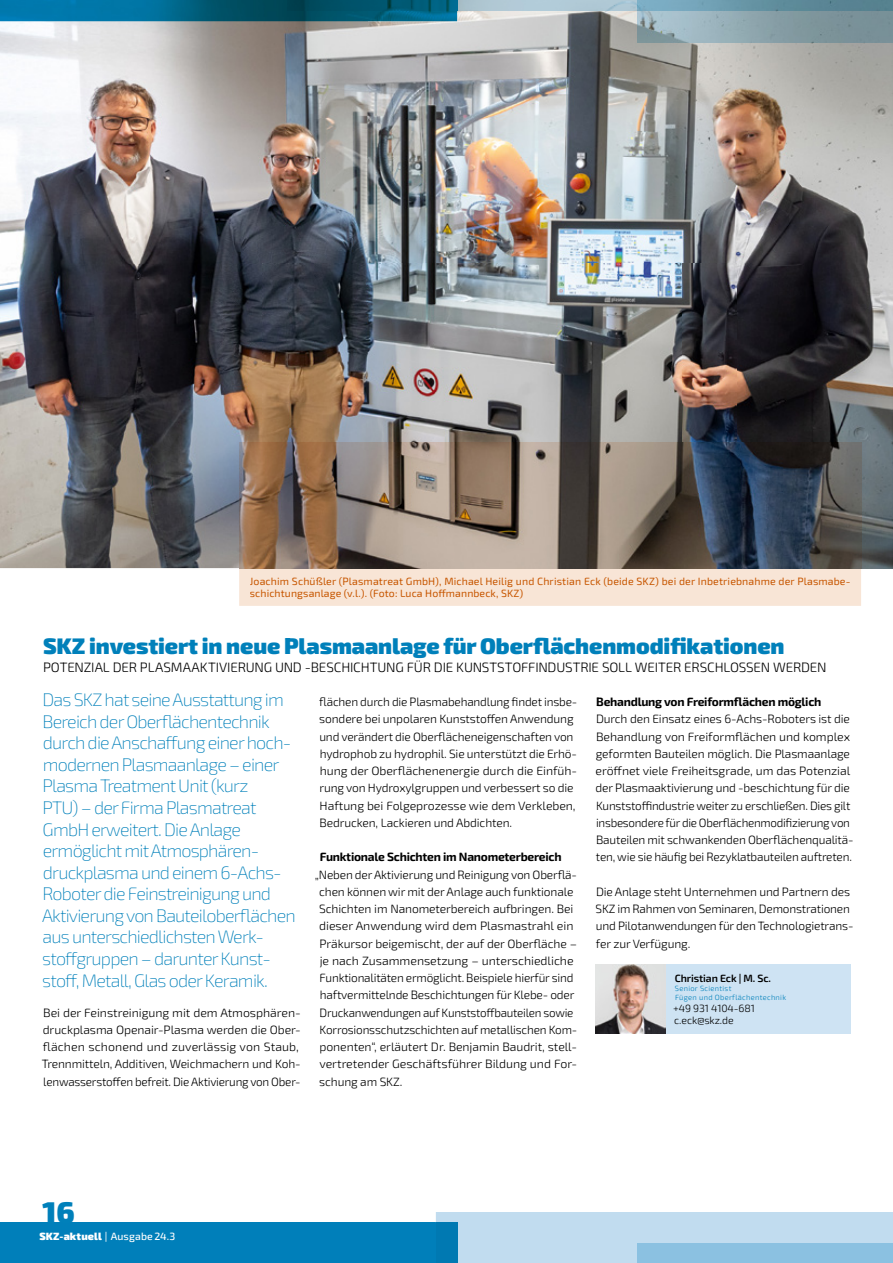
<style>
.page{position:relative;width:893px;height:1263px;background:#fff}
.page>*{position:absolute;margin:0;border:0;box-sizing:border-box;transform-origin:0 0}
.t1{font:900 30px "Exo 2";color:#0080ba}
.t2{font:900 22.5px "Exo 2";letter-spacing:-.005em;color:#0080ba}
.t3{font:200 18px/21.6px "Exo 2";letter-spacing:-.045em;color:#0080ba}
.t4{font:300 13.5px "Exo 2";letter-spacing:-.015em;color:#000}
.t5{font:300 12px/17.2px "Exo 2";letter-spacing:-.01em;color:#000}
.t6{font:700 12px "Exo 2";letter-spacing:-.02em;color:#000}
.t7{font:10.5px/12px "Exo 2";letter-spacing:.01em;color:#c75600}
.t8{font:300 10.5px/12px "Exo 2";letter-spacing:-.01em;color:#000}
.t9{font:500 10.5px "Exo 2";letter-spacing:.01em;color:#fff}
.t10{font:600 10.5px "Exo 2";letter-spacing:-.01em;color:#000}
.t11{font:300 7.5px/9px "Exo 2";letter-spacing:.04em;color:#0080ba}
.s1{font-weight:900}
</style>
<div class="page">
<div style="left:0;top:1222px;width:436px;height:41px;background:#007fba"></div>
<div style="left:436px;top:1212px;width:457px;height:51px;background:#c1dcef"></div>
<div style="left:436px;top:1222px;width:21px;height:41px;background:#0079b2"></div>
<div style="left:638px;top:1244px;width:255px;height:19px;background:#8bc1e1"></div>
<div style="left:595px;top:965px;width:255px;height:69px;background:#cee3f3"></div>
<img style="left:595px;top:965px;width:70px;height:69px">
<img style="left:0;top:21px;width:367px;height:243px">
<img style="left:367px;top:11px;width:368px;height:253px">
<img style="left:735px;top:43px;width:158px;height:424px">
<img style="left:0;top:264px;width:262px;height:304px">
<img style="left:262px;top:264px;width:474px;height:178px">
<img style="left:861px;top:467px;width:32px;height:101px">
<img style="left:457px;top:0;width:181px;height:11px">
<img style="left:638px;top:0;width:255px;height:43px">
<img style="left:0;top:0;width:457px;height:21px">
<div style="left:239px;top:568px;width:622px;height:38px;background:#f8e5d6"></div>
<img style="left:239px;top:442px;width:622px;height:126px">
<div style="left:250px;top:577px;width:600px;height:10px;background:#f8e5d6"></div>
<div style="left:250px;top:589px;width:273px;height:10px;background:#f8e5d6"></div>
<p class="t7" style="left:250px;top:575px;width:602px">Joachim Schüßler (Plasmatreat GmbH), Michael Heilig und Christian Eck (beide SKZ) bei der Inbetriebnahme der Plasmabe&shy;schichtungsanlage (v.l.). (Foto: Luca Hoffmannbeck, SKZ)</p>
<h2 class="t2" style="left:43px;top:628px;width:743px">SKZ investiert in neue Plasmaanlage für Oberflächenmodifikationen</h2>
<p class="t4" style="left:43px;top:658px;width:785px">POTENZIAL DER PLASMAAKTIVIERUNG UND -BESCHICHTUNG FÜR DIE KUNSTSTOFFINDUSTRIE SOLL WEITER ERSCHLOSSEN WERDEN</p>
<p class="t3" style="left:42px;top:688px;width:255px">Das SKZ hat seine Ausstattung im<br>Bereich der Oberflächentechnik durch die Anschaffung einer hoch&shy;modernen Plasmaanlage – einer<br>Plasma Treatment Unit (kurz<br>PTU) – der Firma Plasmatreat<br>GmbH erweitert. Die Anlage ermöglicht mit Atmosphären&shy;druckplasma und einem 6-Achs-<br>Roboter die Feinstreinigung und<br>Aktivierung von Bauteiloberflächen aus unterschiedlichsten Werk&shy;stoffgruppen – darunter Kunst&shy;stoff, Metall, Glas oder Keramik.</p>
<p class="t5" style="left:42px;top:1003px;width:261px">Bei der Feinstreinigung mit dem Atmosphären&shy;druckplasma Openair-Plasma werden die Ober&shy;flächen schonend und zuverlässig von Staub, Trennmitteln, Additiven, Weichmachern und Koh&shy;lenwasserstoffen befreit. Die Aktivierung von Ober-</p>
<p class="t5" style="left:319px;top:693px;width:259px">flächen durch die Plasmabehandlung findet insbe&shy;sondere bei unpolaren Kunststoffen Anwendung und verändert die Oberflächeneigenschaften von hydrophob zu hydrophil. Sie unterstützt die Erhö&shy;hung der Oberflächenenergie durch die Einfüh&shy;rung von Hydroxylgruppen und verbessert so die Haftung bei Folgeprozesse wie dem Verkleben, Bedrucken, Lackieren und Abdichten.</p>
<p class="t6" style="left:320px;top:848px;width:243px">Funktionale Schichten im Nanometerbereich</p>
<p class="t5" style="left:319px;top:865px;width:260px;text-indent:-4px">„Neben der Aktivierung und Reinigung von Oberflä&shy;chen können wir mit der Anlage auch funktionale Schichten im Nanometerbereich aufbringen. Bei dieser Anwendung wird dem Plasmastrahl ein Präkursor beigemischt, der auf der Oberfläche – je nach Zusammensetzung – unterschiedliche Funktionalitäten ermöglicht. Beispiele hierfür sind haftvermittelnde Beschichtungen für Klebe- oder Druckanwendungen auf Kunststoffbauteilen sowie Korrosionsschutzschichten auf metallischen Kom&shy;ponenten“, erläutert Dr. Benjamin Baudrit, stell&shy;vertretender Geschäftsführer Bildung und For&shy;schung am SKZ.</p>
<p class="t6" style="left:596px;top:693px;width:227px">Behandlung von Freiformflächen möglich</p>
<p class="t5" style="left:596px;top:710px;width:260px">Durch den Einsatz eines 6-Achs-Roboters ist die Behandlung von Freiformflächen und komplex geformten Bauteilen möglich. Die Plasmaanlage eröffnet viele Freiheitsgrade, um das Potenzial der Plasmaaktivierung und -beschichtung für die Kunststoffindustrie weiter zu erschließen. Dies gilt insbesondere für die Oberflächenmodifizierung von Bauteilen mit schwankenden Oberflächenqualitä&shy;ten, wie sie häufig bei Rezyklatbauteilen auftreten.</p>
<p class="t5" style="left:596px;top:883px;width:260px">Die Anlage steht Unternehmen und Partnern des SKZ im Rahmen von Seminaren, Demonstrationen und Pilotanwendungen für den Technologietrans&shy;fer zur Verfügung.</p>
<p class="t10" style="left:675px;top:971px;width:98px">Christian Eck | M. Sc.</p>
<p class="t11" style="left:675px;top:984px;width:113px">Senior Scientist<br>Fügen und Oberflächentechnik</p>
<p class="t8" style="left:673px;top:1002px;width:83px">+49 931 4104-681 c.eck@skz.de</p>
<h1 class="t1" style="left:43px;top:1188px;width:34px">16</h1>
<p class="t9" style="left:39px;top:1229px;width:137px"><span class="s1">SKZ-aktuell</span> | Ausgabe 24.3</p>
</div>
